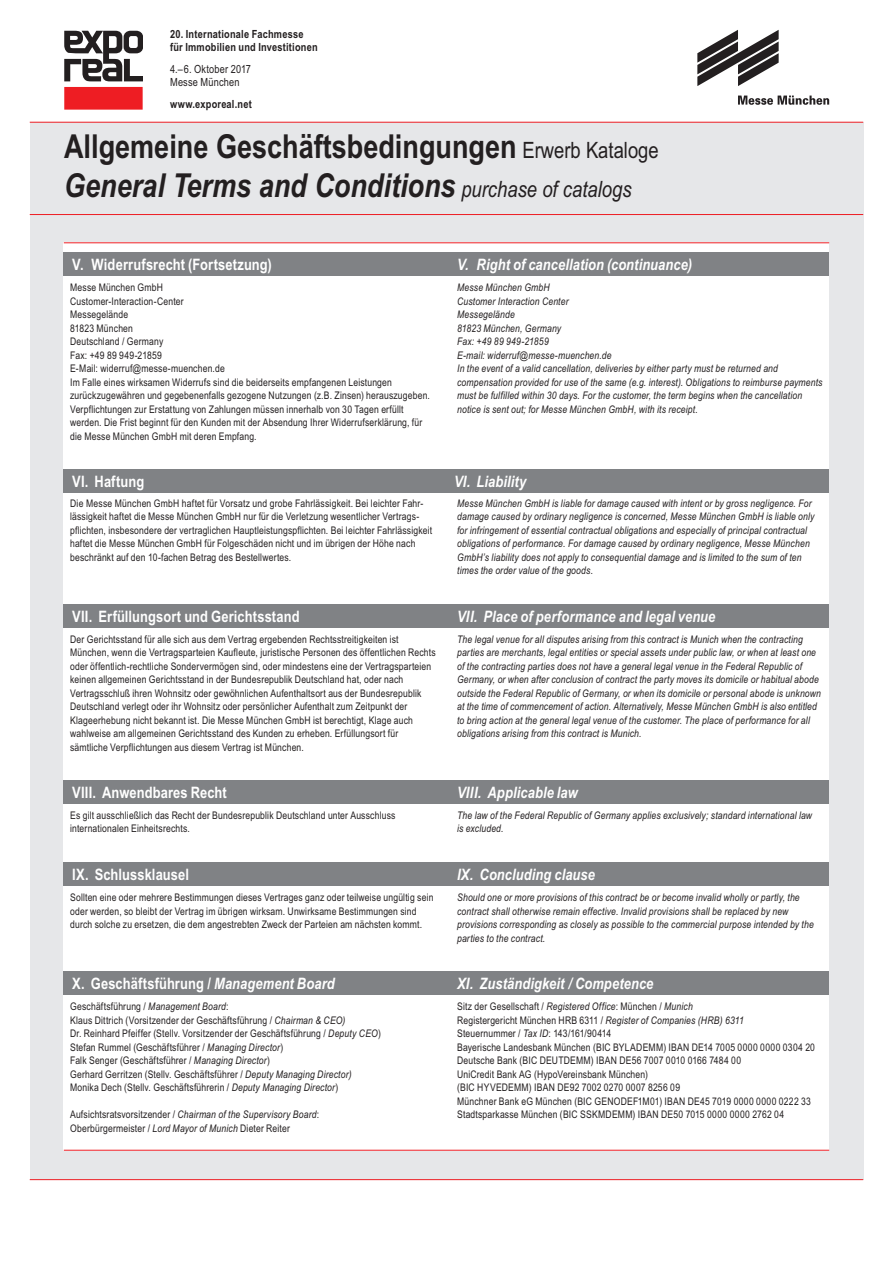
<style>
.page{position:relative;width:893px;height:1263px;background:#fff}
.page>*{position:absolute;margin:0;border:0;box-sizing:border-box;transform-origin:0 0}
.t1{font:700 33px/39.6px "Arial Narrow";color:#231f20}
.t2{font:italic 700 15.75px "Arial Narrow";letter-spacing:.005em;color:#fff}
.t3{font:700 15.75px "Arial Narrow";letter-spacing:.005em;color:#fff}
.t4{font:700 11.25px/13.5px "Arial Narrow";letter-spacing:.02em;color:#231f20}
.t5{font:11.25px/13.5px "Arial Narrow";letter-spacing:.015em;color:#231f20}
.t6{font:10.5px/13.5px "Arial Narrow";letter-spacing:.015em;color:#231f20}
.t7{font:italic 10.5px/13.5px "Arial Narrow";letter-spacing:.015em;color:#231f20}
.s1{font-weight:400;font-size:22.5px}
.s2{font-style:italic}
.s3{font-weight:400;font-style:italic;font-size:22.5px}
</style>
<div class="page">
<svg style="left:738px;top:96px;width:91px;height:9px"></svg>
<svg style="left:697px;top:30px;width:82px;height:56px"></svg>
<div style="left:64px;top:87px;width:79px;height:23px;background:#ee1d23"></div>
<svg style="left:64px;top:31px;width:79px;height:50px"></svg>
<div style="left:30px;top:122px;width:833px;height:1058px;background:#e6e7e9"></div>
<hr style="left:30px;top:1179px;width:833px;height:1px;background:#ee1d23">
<div style="left:64px;top:242px;width:765px;height:908px;background:#fff"></div>
<hr style="left:30px;top:122px;width:833px;height:1px;background:#ee1d23">
<hr style="left:64px;top:242px;width:765px;height:1px;background:#ee1d23">
<hr style="left:30px;top:214px;width:833px;height:1px;background:#ee1d23">
<hr style="left:64px;top:1150px;width:765px;height:1px;background:#ee1d23">
<div style="left:64px;top:604px;width:765px;height:24px;background:#808285"></div>
<div style="left:64px;top:780px;width:765px;height:24px;background:#808285"></div>
<div style="left:64px;top:863px;width:765px;height:23px;background:#808285"></div>
<div style="left:64px;top:469px;width:765px;height:24px;background:#808285"></div>
<div style="left:64px;top:253px;width:765px;height:23px;background:#808285"></div>
<div style="left:64px;top:972px;width:765px;height:23px;background:#808285"></div>
<p class="t4" style="left:170px;top:27px;width:149px">20. Internationale Fachmesse für Immobilien und Investitionen</p>
<p class="t5" style="left:170px;top:62px;width:82px">4.–6. Oktober 2017<br>Messe München</p>
<p class="t4" style="left:170px;top:96px;width:83px">www.exporeal.net</p>
<h1 class="t1" style="left:64px;top:125px;width:596px">Allgemeine Geschäftsbedingungen <span class="s1">Erwerb Kataloge<br></span><span class="s2">General Terms and Conditions</span> <span class="s3">purchase of catalogs</span></h1>
<h2 class="t3" style="left:72px;top:253px;width:201px">V. Widerrufsrecht (Fortsetzung)</h2>
<h2 class="t2" style="left:457px;top:253px;width:237px">V. Right of cancellation (continuance)</h2>
<p class="t7" style="left:457px;top:280px;width:367px">Messe München GmbH<br>Customer Interaction Center<br>Messegelände<br>81823 München, Germany<br>Fax: +49 89 949-21859<br>E-mail: widerruf@messe-muenchen.de<br>In the event of a valid cancellation, deliveries by either party must be returned and compensation provided for use of the same (e.g. interest). Obligations to reimburse payments must be fulfilled within 30 days. For the customer, the term begins when the cancellation notice is sent out; for Messe München GmbH, with its receipt.</p>
<p class="t6" style="left:70px;top:280px;width:361px">Messe München GmbH<br>Customer-Interaction-Center<br>Messegelände<br>81823 München<br>Deutschland / Germany<br>Fax: +49 89 949-21859<br>E-Mail: widerruf@messe-muenchen.de<br>Im Falle eines wirksamen Widerrufs sind die beiderseits empfangenen Leistungen zurückzugewähren und gegebenenfalls gezogene Nutzungen (z.B. Zinsen) herauszugeben.<br>Verpflichtungen zur Erstattung von Zahlungen müssen innerhalb von 30 Tagen erfüllt werden. Die Frist beginnt für den Kunden mit der Absendung Ihrer Widerrufserklärung, für die Messe München GmbH mit deren Empfang.</p>
<h2 class="t3" style="left:72px;top:469px;width:73px">VI. Haftung</h2>
<h2 class="t2" style="left:454px;top:469px;width:74px">VI. Liability</h2>
<p class="t6" style="left:70px;top:496px;width:363px">Die Messe München GmbH haftet für Vorsatz und grobe Fahrlässigkeit. Bei leichter Fahr&shy;lässigkeit haftet die Messe München GmbH nur für die Verletzung wesentlicher Vertrags&shy;pflichten, insbesondere der vertraglichen Hauptleistungspflichten. Bei leichter Fahrlässigkeit haftet die Messe München GmbH für Folgeschäden nicht und im übrigen der Höhe nach beschränkt auf den 10-fachen Betrag des Bestellwertes.</p>
<p class="t7" style="left:457px;top:496px;width:359px">Messe München GmbH is liable for damage caused with intent or by gross negligence. For damage caused by ordinary negligence is concerned, Messe München GmbH is liable only for infringement of essential contractual obligations and especially of principal contractual obligations of performance. For damage caused by ordinary negligence, Messe München GmbH’s liability does not apply to consequential damage and is limited to the sum of ten times the order value of the goods.</p>
<h2 class="t3" style="left:72px;top:604px;width:229px">VII. Erfüllungsort und Gerichtsstand</h2>
<h2 class="t2" style="left:457px;top:604px;width:260px">VII. Place of performance and legal venue</h2>
<p class="t6" style="left:70px;top:632px;width:367px">Der Gerichtsstand für alle sich aus dem Vertrag ergebenden Rechtsstreitigkeiten ist München, wenn die Vertragsparteien Kaufleute, juristische Personen des öffentlichen Rechts oder öffentlich-rechtliche Sondervermögen sind, oder mindestens eine der Vertragsparteien keinen allgemeinen Gerichtsstand in der Bundesrepublik Deutschland hat, oder nach Vertragsschluß ihren Wohnsitz oder gewöhnlichen Aufenthaltsort aus der Bundesrepublik Deutschland verlegt oder ihr Wohnsitz oder persönlicher Aufenthalt zum Zeitpunkt der Klageerhebung nicht bekannt ist. Die Messe München GmbH ist berechtigt, Klage auch wahlweise am allgemeinen Gerichtsstand des Kunden zu erheben. Erfüllungsort für sämtliche Verpflichtungen aus diesem Vertrag ist München.</p>
<p class="t7" style="left:457px;top:632px;width:365px">The legal venue for all disputes arising from this contract is Munich when the contracting parties are merchants, legal entities or special assets under public law, or when at least one of the contracting parties does not have a general legal venue in the Federal Republic of Germany, or when after conclusion of contract the party moves its domicile or habitual abode outside the Federal Republic of Germany, or when its domicile or personal abode is unknown at the time of commencement of action. Alternatively, Messe München GmbH is also entitled to bring action at the general legal venue of the customer. The place of performance for all obligations arising from this contract is Munich.</p>
<h2 class="t3" style="left:72px;top:780px;width:156px">VIII. Anwendbares Recht</h2>
<h2 class="t2" style="left:457px;top:780px;width:122px">VIII. Applicable law</h2>
<p class="t6" style="left:70px;top:808px;width:327px">Es gilt ausschließlich das Recht der Bundesrepublik Deutschland unter Ausschluss internationalen Einheitsrechts.</p>
<p class="t7" style="left:457px;top:808px;width:356px">The law of the Federal Republic of Germany applies exclusively; standard international law is excluded.</p>
<h2 class="t3" style="left:72px;top:863px;width:118px">IX. Schlussklausel</h2>
<h2 class="t2" style="left:457px;top:863px;width:139px">IX. Concluding clause</h2>
<p class="t6" style="left:70px;top:890px;width:365px">Sollten eine oder mehrere Bestimmungen dieses Vertrages ganz oder teilweise ungültig sein oder werden, so bleibt der Vertrag im übrigen wirksam. Unwirksame Bestimmungen sind durch solche zu ersetzen, die dem angestrebten Zweck der Parteien am nächsten kommt.</p>
<p class="t7" style="left:457px;top:890px;width:358px">Should one or more provisions of this contract be or become invalid wholly or partly, the contract shall otherwise remain effective. Invalid provisions shall be replaced by new provisions corresponding as closely as possible to the commercial purpose intended by the parties to the contract.</p>
<h2 class="t3" style="left:72px;top:972px;width:264px">X. Geschäftsführung / <span class="s2">Management Board</span></h2>
<h2 class="t2" style="left:457px;top:972px;width:198px">XI. Zuständigkeit / Competence</h2>
<p class="t6" style="left:70px;top:999px;width:312px">Geschäftsführung / <span class="s2">Management Board</span>:<br>Klaus Dittrich (Vorsitzender der Geschäftsführung / <span class="s2">Chairman &amp; CEO)<br></span>Dr. Reinhard Pfeiffer (Stellv. Vorsitzender der Geschäftsführung / <span class="s2">Deputy CEO</span>)<br>Stefan Rummel (Geschäftsführer / <span class="s2">Managing Director</span>)<br>Falk Senger (Geschäftsführer / <span class="s2">Managing Director</span>)<br>Gerhard Gerritzen (Stellv. Geschäftsführer / <span class="s2">Deputy Managing Director)<br></span>Monika Dech (Stellv. Geschäftsführerin / <span class="s2">Deputy Managing Director</span>)</p>
<p class="t6" style="left:70px;top:1107px;width:251px">Aufsichtsratsvorsitzender / <span class="s2">Chairman of the Supervisory Board</span>:<br>Oberbürgermeister / <span class="s2">Lord Mayor of Munich</span> Dieter Reiter</p>
<p class="t6" style="left:457px;top:999px;width:359px">Sitz der Gesellschaft / <span class="s2">Registered Office</span>: München / <span class="s2">Munich<br></span>Registergericht München HRB 6311 / <span class="s2">Register of Companies (HRB) 6311<br></span>Steuernummer / <span class="s2">Tax ID</span>: 143/161/90414<br>Bayerische Landesbank München (BIC BYLADEMM) IBAN DE14 7005 0000 0000 0304 20<br>Deutsche Bank (BIC DEUTDEMM) IBAN DE56 7007 0010 0166 7484 00<br>UniCredit Bank AG (HypoVereinsbank München)<br>(BIC HYVEDEMM) IBAN DE92 7002 0270 0007 8256 09<br>Münchner Bank eG München (BIC GENODEF1M01) IBAN DE45 7019 0000 0000 0222 33<br>Stadtsparkasse München (BIC SSKMDEMM) IBAN DE50 7015 0000 0000 2762 04</p>
</div>
